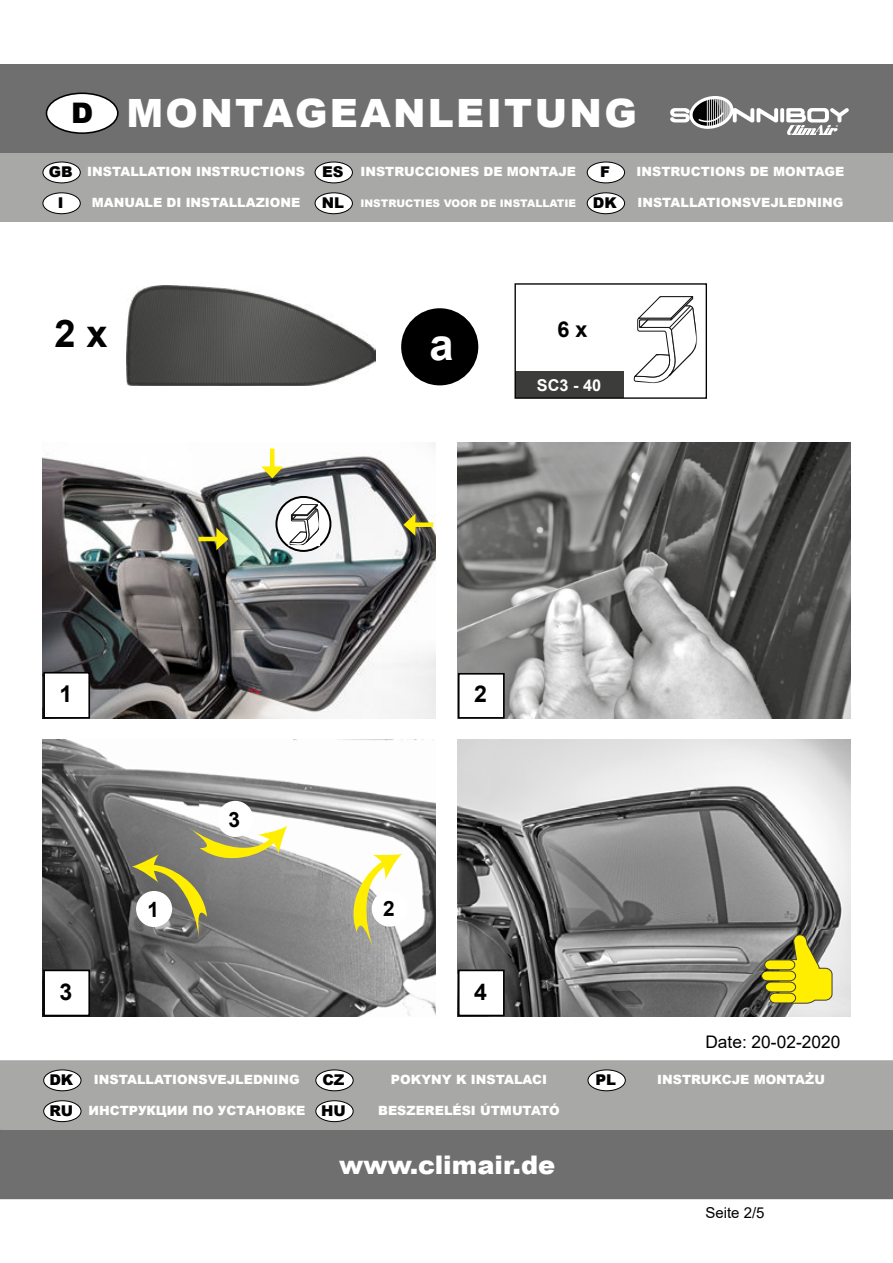
<style>
.page{position:relative;width:893px;height:1263px;background:#fff}
.page>*{position:absolute;margin:0;border:0;box-sizing:border-box;transform-origin:0 0}
.t1{font:700 43.5px "Arial";color:#fff}
.t2{font:900 39px "Arial";letter-spacing:.06em;color:#fff}
.t3{font:700 38.1px "Arial";color:#000}
.t4{font:900 25.65px "Arial";color:#fff}
.t5{font:700 23.1px "Arial";color:#000}
.t6{font:17.4px "Arial";color:#000}
.t7{font:700 16.35px "Arial";color:#fff}
.t8{font:15px "Arial";color:#000}
.t9{font:900 14.85px "Arial";color:#000}
.t10{font:900 12.75px "Arial";color:#fff}
.t11{font:900 10.5px "Arial";color:#fff}
.s1{font-size:28.35px;color:#000}
.s2{font-size:14.85px;color:#000}
</style>
<div class="page">
<div style="left:1px;top:64px;width:891px;height:88px;background:#706f6f"></div>
<div style="left:0;top:64px;width:893px;height:89px;border:1px solid #706f6f"></div>
<div style="left:46px;top:93px;width:72px;height:40px;background:#fff;border-radius:50%"></div>
<div style="left:46px;top:92px;width:73px;height:42px;border:2px solid #000;border-radius:50%"></div>
<svg style="left:670px;top:96px;width:179px;height:38px"></svg>
<div style="left:0;top:153px;width:893px;height:68px;background:#a8a8a7"></div>
<div style="left:43px;top:162px;width:37px;height:21px;background:#fff;border-radius:50%"></div>
<div style="left:43px;top:162px;width:38px;height:21px;border:1px solid #000;border-radius:50%"></div>
<div style="left:315px;top:162px;width:37px;height:21px;background:#fff;border-radius:50%"></div>
<div style="left:315px;top:162px;width:38px;height:21px;border:1px solid #000;border-radius:50%"></div>
<div style="left:587px;top:162px;width:38px;height:21px;background:#fff;border-radius:50%"></div>
<div style="left:587px;top:162px;width:38px;height:21px;border:1px solid #000;border-radius:50%"></div>
<div style="left:43px;top:193px;width:37px;height:21px;background:#fff;border-radius:50%"></div>
<div style="left:43px;top:192px;width:38px;height:22px;border:1px solid #000;border-radius:50%"></div>
<div style="left:315px;top:193px;width:37px;height:21px;background:#fff;border-radius:50%"></div>
<div style="left:315px;top:192px;width:38px;height:22px;border:1px solid #000;border-radius:50%"></div>
<div style="left:587px;top:193px;width:38px;height:21px;background:#fff;border-radius:50%"></div>
<div style="left:587px;top:192px;width:38px;height:22px;border:1px solid #000;border-radius:50%"></div>
<div style="left:1px;top:1127px;width:892px;height:71px;background:#706f6f"></div>
<div style="left:0;top:1127px;width:893px;height:72px;border:1px solid #706f6f"></div>
<div style="left:0;top:1060px;width:893px;height:70px;background:#a8a8a7"></div>
<div style="left:44px;top:1070px;width:37px;height:21px;background:#fff;border-radius:50%"></div>
<div style="left:43px;top:1069px;width:38px;height:22px;border:1px solid #000;border-radius:50%"></div>
<div style="left:316px;top:1070px;width:37px;height:21px;background:#fff;border-radius:50%"></div>
<div style="left:315px;top:1069px;width:39px;height:22px;border:1px solid #000;border-radius:50%"></div>
<div style="left:588px;top:1070px;width:37px;height:21px;background:#fff;border-radius:50%"></div>
<div style="left:588px;top:1069px;width:38px;height:22px;border:1px solid #000;border-radius:50%"></div>
<div style="left:44px;top:1101px;width:37px;height:20px;background:#fff;border-radius:50%"></div>
<div style="left:43px;top:1100px;width:38px;height:22px;border:1px solid #000;border-radius:50%"></div>
<div style="left:316px;top:1101px;width:37px;height:20px;background:#fff;border-radius:50%"></div>
<div style="left:315px;top:1100px;width:39px;height:22px;border:1px solid #000;border-radius:50%"></div>
<img style="left:457px;top:442px;width:393px;height:277px">
<div style="left:459px;top:674px;width:45px;height:44px;background:#fff"></div>
<div style="left:458px;top:673px;width:47px;height:46px;border:2px solid #000"></div>
<img style="left:43px;top:442px;width:393px;height:277px">
<div style="left:44px;top:673px;width:45px;height:45px;background:#fff"></div>
<div style="left:43px;top:672px;width:47px;height:47px;border:2px solid #000"></div>
<img style="left:457px;top:740px;width:393px;height:276px">
<div style="left:459px;top:970px;width:45px;height:45px;background:#fff"></div>
<div style="left:458px;top:969px;width:47px;height:47px;border:2px solid #000"></div>
<img style="left:43px;top:740px;width:393px;height:276px">
<div style="left:44px;top:970px;width:45px;height:45px;background:#fff"></div>
<div style="left:43px;top:969px;width:47px;height:47px;border:2px solid #000"></div>
<div style="left:218px;top:801px;width:35px;height:35px;background:#fff;border-radius:50%"></div>
<div style="left:217px;top:801px;width:36px;height:36px;border:2px solid #fff;border-radius:50%"></div>
<img style="left:127px;top:286px;width:249px;height:99px">
<div style="left:402px;top:310px;width:75px;height:74px;background:#000;border-radius:50%"></div>
<div style="left:401px;top:308px;width:77px;height:77px;border:3px solid #000;border-radius:50%"></div>
<div style="left:515px;top:371px;width:109px;height:27px;background:#3c3c3b"></div>
<div style="left:514px;top:283px;width:193px;height:116px;border:1px solid #000"></div>
<svg style="left:634px;top:297px;width:61px;height:85px"></svg>
<div style="left:632px;top:295px;width:65px;height:89px;border:1px solid #fff"></div>
<svg style="left:761px;top:934px;width:72px;height:70px;background:#bdb437"></svg>
<div style="left:372px;top:891px;width:35px;height:35px;background:#fff;border-radius:50%"></div>
<div style="left:372px;top:890px;width:36px;height:37px;border:2px solid #fff;border-radius:50%"></div>
<div style="left:411px;top:522px;width:22px;height:5px;background:#fe0"></div>
<svg style="left:403px;top:514px;width:12px;height:22px"></svg>
<div style="left:270px;top:449px;width:5px;height:22px;background:#fe0"></div>
<svg style="left:261px;top:466px;width:22px;height:12px"></svg>
<hr style="left:199px;top:537px;width:22px;height:4px;background:#fe0">
<svg style="left:216px;top:528px;width:12px;height:22px"></svg>
<svg style="left:276px;top:497px;width:54px;height:54px"></svg>
<div style="left:275px;top:496px;width:56px;height:56px;border:2px solid #000;border-radius:50%"></div>
<svg style="left:291px;top:505px;width:27px;height:39px"></svg>
<div style="left:289px;top:503px;width:31px;height:43px;border:1px solid #fff"></div>
<svg style="left:132px;top:811px;width:155px;height:128px;background:#9c9a83"></svg>
<svg style="left:345px;top:854px;width:57px;height:94px"></svg>
<h2 class="t2" style="left:71px;top:98px;width:567px"><span class="s1">D</span> MONTAGEANLEITUNG</h2>
<p class="t10" style="left:49px;top:167px;width:529px"><span class="s2">GB</span> INSTALLATION INSTRUCTIONS <span class="s2">ES</span> INSTRUCCIONES DE MONTAJE</p>
<p class="t9" style="left:600px;top:166px;width:11px">F</p>
<p class="t10" style="left:637px;top:166px;width:209px">INSTRUCTIONS DE MONTAGE</p>
<p class="t9" style="left:58px;top:197px;width:7px">I</p>
<p class="t10" style="left:92px;top:198px;width:210px">MANUALE DI INSTALLAZIONE</p>
<p class="t11" style="left:322px;top:199px;width:297px"><span class="s2">NL</span> INSTRUCTIES VOOR DE INSTALLATIE <span class="s2">DK</span></p>
<p class="t10" style="left:637px;top:198px;width:207px">INSTALLATIONSVEJLEDNING</p>
<h3 class="t3" style="left:55px;top:319px;width:54px">2 x</h3>
<h1 class="t1" style="left:430px;top:327px;width:26px">a</h1>
<p class="t7" style="left:537px;top:379px;width:66px">SC3 - 40</p>
<h3 class="t5" style="left:59px;top:685px;width:14px">1</h3>
<h3 class="t5" style="left:474px;top:685px;width:14px">2</h3>
<h3 class="t5" style="left:59px;top:982px;width:14px">3</h3>
<h3 class="t5" style="left:474px;top:982px;width:14px">4</h3>
<h3 class="t6" style="left:705px;top:1035px;width:136px">Date: 20-02-2020</h3>
<p class="t9" style="left:49px;top:1074px;width:25px">DK</p>
<p class="t10" style="left:94px;top:1075px;width:207px">INSTALLATIONSVEJLEDNING</p>
<p class="t9" style="left:322px;top:1074px;width:24px">CZ</p>
<p class="t10" style="left:391px;top:1075px;width:158px">POKYNY K INSTALACI</p>
<p class="t9" style="left:595px;top:1074px;width:22px">PL</p>
<p class="t10" style="left:657px;top:1070px;width:169px">INSTRUKCJE MONTAŻU</p>
<p class="t10" style="left:50px;top:1101px;width:298px"><span class="s2">RU</span> ИНСТРУКЦИИ ПО УСТАНОВКЕ <span class="s2">HU</span></p>
<p class="t10" style="left:378px;top:1106px;width:183px">BESZERELÉSI ÚTMUTATÓ</p>
<h3 class="t4" style="left:339px;top:1155px;width:217px">www.climair.de</h3>
<p class="t8" style="left:705px;top:1207px;width:61px">Seite 2/5</p>
</div>
